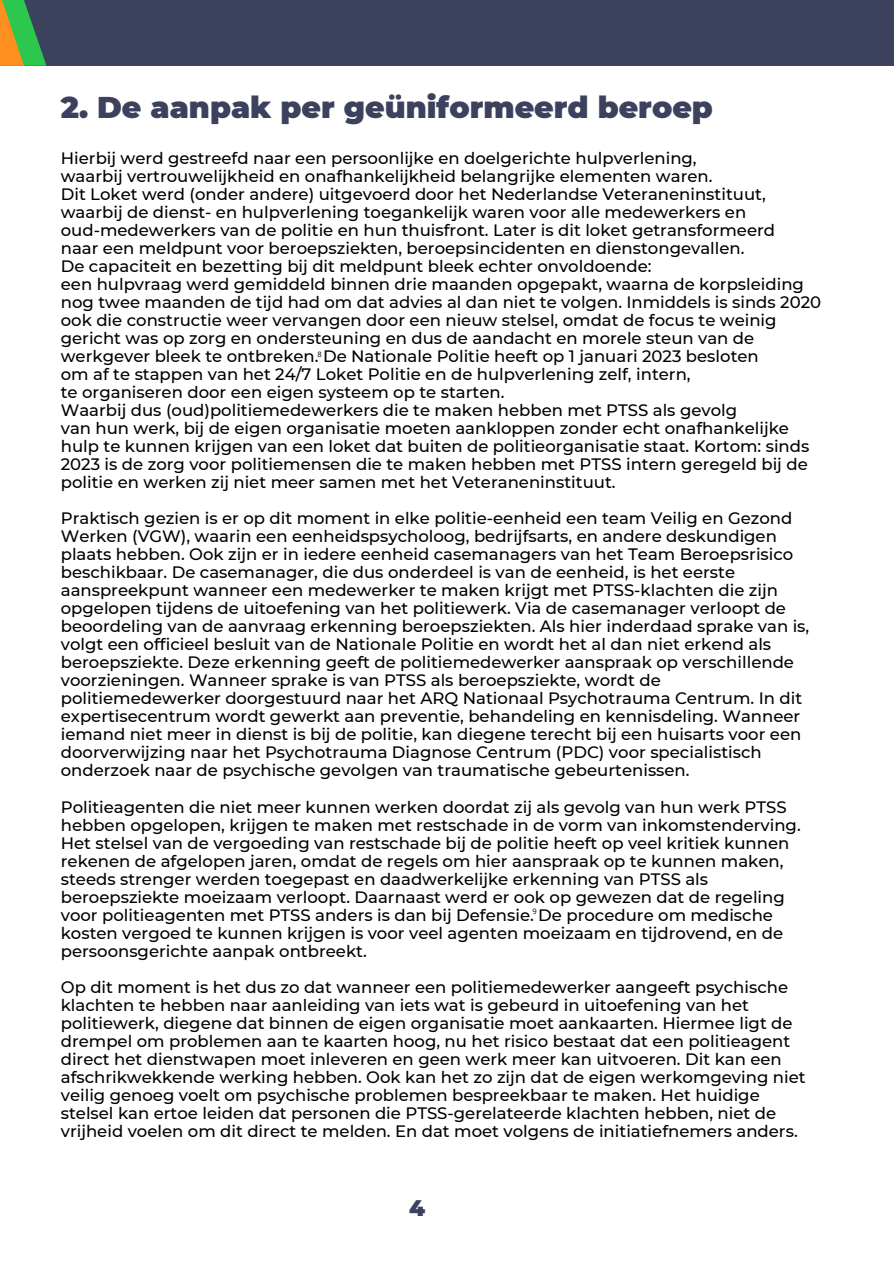
<style>
.page{position:relative;width:894px;height:1264px;background:#fff}
.page>*{position:absolute;margin:0;border:0;box-sizing:border-box;transform-origin:0 0}
.t1{font:900 30px "Montserrat";color:#3c415d}
.t2{font:900 22.5px "Montserrat";color:#3c415d}
.t3{font:500 16.5px "Montserrat";color:#000}
.t4{font:7.5px "Open Sans";color:#000}
</style>
<div class="page">
<div style="left:0;top:0;width:893px;height:66px;background:#3c415d"></div>
<svg style="left:24px;top:0;width:22px;height:66px"></svg>
<svg style="left:0;top:0;width:24px;height:66px;background:#9da934"></svg>
<h1 class="t1" style="left:61px;top:89px;width:653px">2. De aanpak per geüniformeerd beroep</h1>
<p class="t3" style="left:61px;top:148px;width:637px">Hierbij werd gestreefd naar een persoonlijke en doelgerichte hulpverlening,</p>
<p class="t3" style="left:61px;top:166px;width:653px">waarbij vertrouwelijkheid en onafhankelijkheid belangrijke elementen waren.</p>
<p class="t3" style="left:61px;top:184px;width:706px">Dit Loket werd (onder andere) uitgevoerd door het Nederlandse Veteraneninstituut,</p>
<p class="t3" style="left:61px;top:202px;width:686px">waarbij de dienst- en hulpverlening toegankelijk waren voor alle medewerkers en</p>
<p class="t3" style="left:61px;top:220px;width:715px">oud-medewerkers van de politie en hun thuisfront. Later is dit loket getransformeerd</p>
<p class="t3" style="left:61px;top:238px;width:685px">naar een meldpunt voor beroepsziekten, beroepsincidenten en dienstongevallen.</p>
<p class="t3" style="left:61px;top:256px;width:592px">De capaciteit en bezetting bij dit meldpunt bleek echter onvoldoende:</p>
<p class="t3" style="left:61px;top:274px;width:744px">een hulpvraag werd gemiddeld binnen drie maanden opgepakt, waarna de korpsleiding</p>
<p class="t3" style="left:61px;top:292px;width:761px">nog twee maanden de tijd had om dat advies al dan niet te volgen. Inmiddels is sinds 2020</p>
<p class="t3" style="left:61px;top:310px;width:717px">ook die constructie weer vervangen door een nieuw stelsel, omdat de focus te weinig</p>
<p class="t3" style="left:61px;top:328px;width:694px">gericht was op zorg en ondersteuning en dus de aandacht en morele steun van de</p>
<p class="t3" style="left:61px;top:346px;width:699px">werkgever bleek te ontbreken. De Nationale Politie heeft op 1 januari 2023 besloten</p>
<p class="t3" style="left:61px;top:364px;width:631px">om af te stappen van het 24/7 Loket Politie en de hulpverlening zelf, intern,</p>
<p class="t3" style="left:61px;top:382px;width:445px">te organiseren door een eigen systeem op te starten.</p>
<p class="t3" style="left:61px;top:400px;width:677px">Waarbij dus (oud)politiemedewerkers die te maken hebben met PTSS als gevolg</p>
<p class="t3" style="left:61px;top:418px;width:729px">van hun werk, bij de eigen organisatie moeten aankloppen zonder echt onafhankelijke</p>
<p class="t3" style="left:61px;top:436px;width:749px">hulp te kunnen krijgen van een loket dat buiten de politieorganisatie staat. Kortom: sinds</p>
<p class="t3" style="left:61px;top:454px;width:748px">2023 is de zorg voor politiemensen die te maken hebben met PTSS intern geregeld bij de</p>
<p class="t3" style="left:61px;top:472px;width:556px">politie en werken zij niet meer samen met het Veteraneninstituut.</p>
<p class="t3" style="left:61px;top:508px;width:733px">Praktisch gezien is er op dit moment in elke politie-eenheid een team Veilig en Gezond</p>
<p class="t3" style="left:61px;top:526px;width:717px">Werken (VGW), waarin een eenheidspsycholoog, bedrijfsarts, en andere deskundigen</p>
<p class="t3" style="left:61px;top:544px;width:733px">plaats hebben. Ook zijn er in iedere eenheid casemanagers van het Team Beroepsrisico</p>
<p class="t3" style="left:61px;top:562px;width:675px">beschikbaar. De casemanager, die dus onderdeel is van de eenheid, is het eerste</p>
<p class="t3" style="left:61px;top:580px;width:718px">aanspreekpunt wanneer een medewerker te maken krijgt met PTSS-klachten die zijn</p>
<p class="t3" style="left:61px;top:598px;width:726px">opgelopen tijdens de uitoefening van het politiewerk. Via de casemanager verloopt de</p>
<p class="t3" style="left:61px;top:616px;width:749px">beoordeling van de aanvraag erkenning beroepsziekten. Als hier inderdaad sprake van is,</p>
<p class="t3" style="left:61px;top:634px;width:711px">volgt een officieel besluit van de Nationale Politie en wordt het al dan niet erkend als</p>
<p class="t3" style="left:61px;top:652px;width:734px">beroepsziekte. Deze erkenning geeft de politiemedewerker aanspraak op verschillende</p>
<p class="t3" style="left:61px;top:670px;width:601px">voorzieningen. Wanneer sprake is van PTSS als beroepsziekte, wordt de</p>
<p class="t3" style="left:61px;top:688px;width:742px">politiemedewerker doorgestuurd naar het ARQ Nationaal Psychotrauma Centrum. In dit</p>
<p class="t3" style="left:61px;top:706px;width:740px">expertisecentrum wordt gewerkt aan preventie, behandeling en kennisdeling. Wanneer</p>
<p class="t3" style="left:61px;top:724px;width:741px">iemand niet meer in dienst is bij de politie, kan diegene terecht bij een huisarts voor een</p>
<p class="t3" style="left:61px;top:742px;width:702px">doorverwijzing naar het Psychotrauma Diagnose Centrum (PDC) voor specialistisch</p>
<p class="t3" style="left:61px;top:760px;width:630px">onderzoek naar de psychische gevolgen van traumatische gebeurtenissen.</p>
<p class="t3" style="left:61px;top:796px;width:727px">Politieagenten die niet meer kunnen werken doordat zij als gevolg van hun werk PTSS</p>
<p class="t3" style="left:61px;top:814px;width:741px">hebben opgelopen, krijgen te maken met restschade in de vorm van inkomstenderving.</p>
<p class="t3" style="left:61px;top:832px;width:729px">Het stelsel van de vergoeding van restschade bij de politie heeft op veel kritiek kunnen</p>
<p class="t3" style="left:61px;top:850px;width:724px">rekenen de afgelopen jaren, omdat de regels om hier aanspraak op te kunnen maken,</p>
<p class="t3" style="left:61px;top:868px;width:648px">steeds strenger werden toegepast en daadwerkelijke erkenning van PTSS als</p>
<p class="t3" style="left:61px;top:886px;width:725px">beroepsziekte moeizaam verloopt. Daarnaast werd er ook op gewezen dat de regeling</p>
<p class="t3" style="left:61px;top:904px;width:713px">voor politieagenten met PTSS anders is dan bij Defensie. De procedure om medische</p>
<p class="t3" style="left:61px;top:922px;width:723px">kosten vergoed te kunnen krijgen is voor veel agenten moeizaam en tijdrovend, en de</p>
<p class="t3" style="left:61px;top:940px;width:307px">persoonsgerichte aanpak ontbreekt.</p>
<p class="t3" style="left:61px;top:976px;width:728px">Op dit moment is het dus zo dat wanneer een politiemedewerker aangeeft psychische</p>
<p class="t3" style="left:61px;top:994px;width:689px">klachten te hebben naar aanleiding van iets wat is gebeurd in uitoefening van het</p>
<p class="t3" style="left:61px;top:1012px;width:733px">politiewerk, diegene dat binnen de eigen organisatie moet aankaarten. Hiermee ligt de</p>
<p class="t3" style="left:61px;top:1030px;width:730px">drempel om problemen aan te kaarten hoog, nu het risico bestaat dat een politieagent</p>
<p class="t3" style="left:61px;top:1048px;width:722px">direct het dienstwapen moet inleveren en geen werk meer kan uitvoeren. Dit kan een</p>
<p class="t3" style="left:61px;top:1066px;width:746px">afschrikwekkende werking hebben. Ook kan het zo zijn dat de eigen werkomgeving niet</p>
<p class="t3" style="left:61px;top:1084px;width:700px">veilig genoeg voelt om psychische problemen bespreekbaar te maken. Het huidige</p>
<p class="t3" style="left:61px;top:1102px;width:716px">stelsel kan ertoe leiden dat personen die PTSS-gerelateerde klachten hebben, niet de</p>
<p class="t3" style="left:61px;top:1120px;width:738px">vrijheid voelen om dit direct te melden. En dat moet volgens de initiatiefnemers anders.</p>
<p class="t4" style="left:317px;top:349px;width:6px">8</p>
<p class="t4" style="left:532px;top:906px;width:6px">9</p>
<p class="t2" style="left:409px;top:1194px;width:18px">4</p>
</div>
